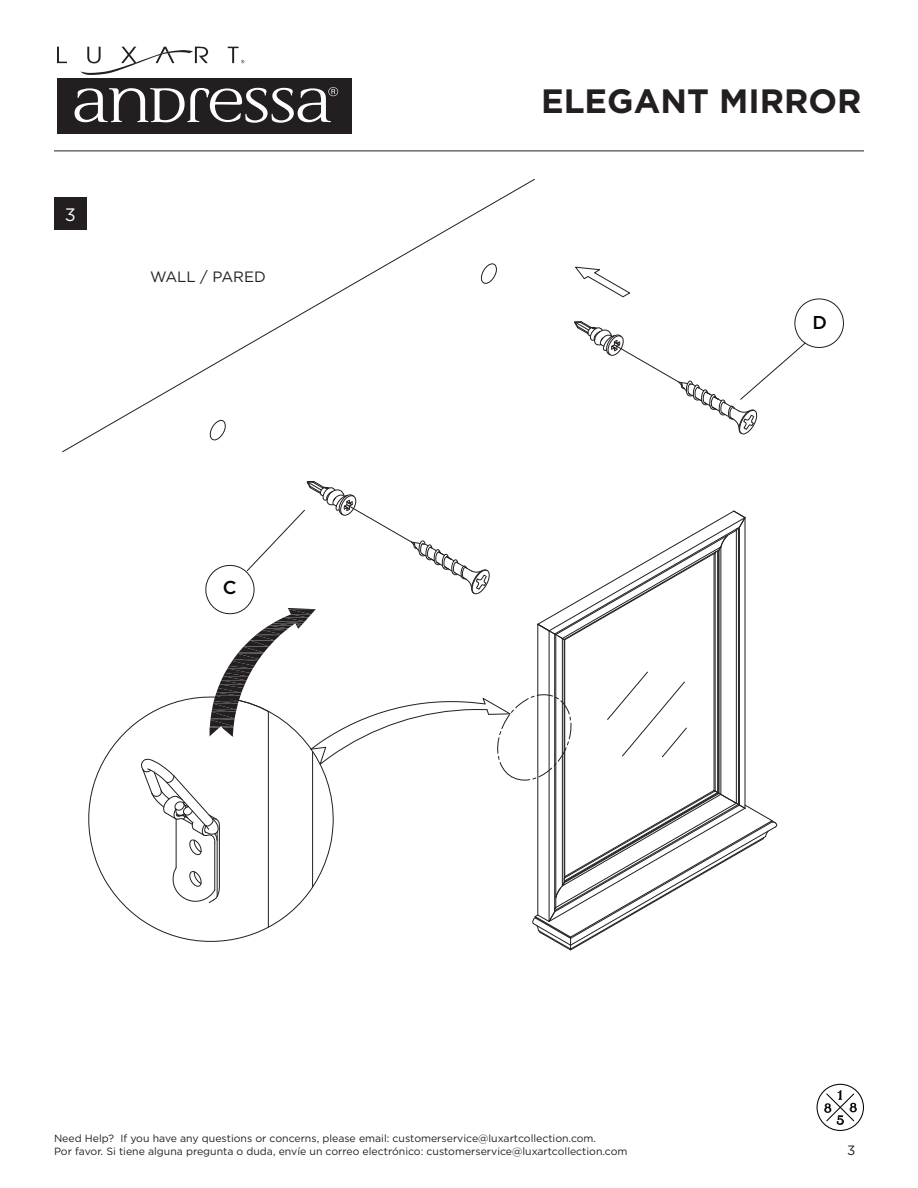
<style>
.page{position:relative;width:918px;height:1188px;background:#fff}
.page>*{position:absolute;margin:0;border:0;box-sizing:border-box;transform-origin:0 0}
.t1{font:700 33.75px "Gotham";color:#231f20}
.t2{font:500 18.6px "Gotham";color:#050604}
.t3{font:18px "Gotham";color:#fff}
.t4{font:15px "Gotham";color:#231f20}
.t5{font:13.5px "Gotham";color:#231f20}
.t6{font:10.5px/12.6px "Gotham";color:#231f20}
</style>
<div class="page">
<svg style="left:817px;top:1084px;width:47px;height:47px"></svg>
<hr style="left:54px;top:151px;width:810px;height:1px;background:#231f20">
<svg style="left:57px;top:47px;width:10px;height:16px"></svg>
<svg style="left:80px;top:46px;width:128px;height:29px"></svg>
<svg style="left:228px;top:47px;width:16px;height:16px"></svg>
<div style="left:57px;top:78px;width:295px;height:55px;background:#231f20"></div>
<svg style="left:75px;top:87px;width:263px;height:36px"></svg>
<div style="left:54px;top:197px;width:33px;height:33px;background:#231f20"></div>
<svg style="left:63px;top:179px;width:472px;height:273px"></svg>
<svg style="left:88px;top:718px;width:53px;height:202px"></svg>
<svg style="left:479px;top:263px;width:21px;height:21px"></svg>
<svg style="left:574px;top:267px;width:270px;height:167px"></svg>
<svg style="left:141px;top:481px;width:637px;height:470px"></svg>
<h3 class="t3" style="left:65px;top:203px;width:13px">3</h3>
<h3 class="t4" style="left:150px;top:267px;width:117px">WALL / PARED</h3>
<h2 class="t2" style="left:223px;top:576px;width:15px">C</h2>
<h1 class="t1" style="left:541px;top:79px;width:322px">ELEGANT MIRROR</h1>
<h2 class="t2" style="left:812px;top:310px;width:16px">D</h2>
<p class="t6" style="left:54px;top:1132px;width:575px">Need Help? If you have any questions or concerns, please email: customerservice@luxartcollection.com.<br>Por favor. Si tiene alguna pregunta o duda, envíe un correo electrónico: customerservice@luxartcollection.com</p>
<p class="t5" style="left:847px;top:1142px;width:10px">3</p>
</div>
